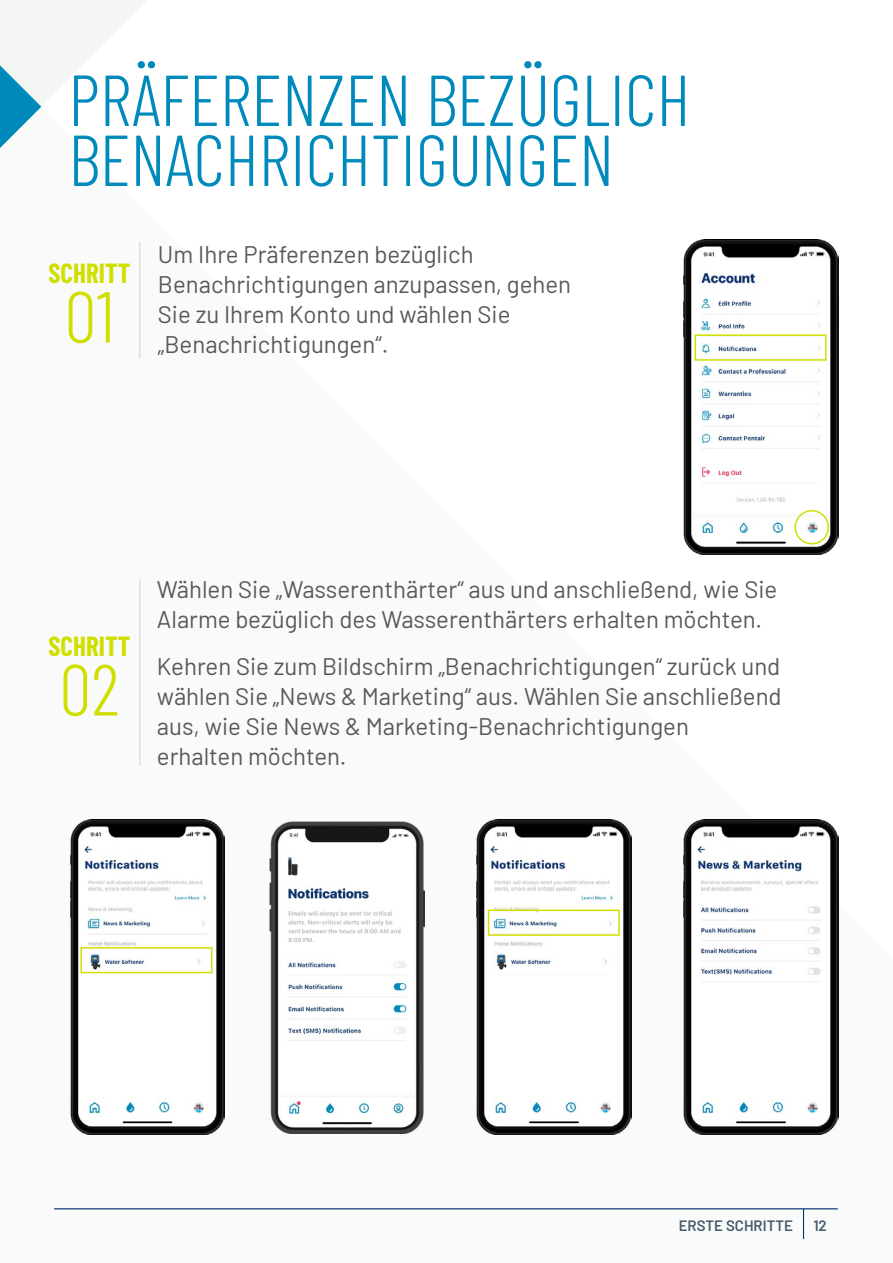
<style>
.page{position:relative;width:893px;height:1263px;background:#fff}
.page>*{position:absolute;margin:0;border:0;box-sizing:border-box;transform-origin:0 0}
.t1{font:300 72px/60px "Barlow Condensed";color:#008abc}
.t2{font:300 72px "Barlow Condensed";color:#d0df00}
.t3{font:700 27px "Barlow Condensed";color:#d0df00}
.t4{font:24px/30px "Barlow";color:#58595b}
.t5{font:600 15px "Barlow";color:#475c6d}
</style>
<div class="page">
<svg style="left:0;top:0;width:147px;height:148px"></svg>
<hr style="left:54px;top:1208px;width:784px;height:1px;background:#0c3471">
<hr style="left:803px;top:1209px;width:1px;height:30px;background:#0c3471">
<img style="left:269px;top:821px;width:155px;height:312px">
<img style="left:683px;top:239px;width:155px;height:315px">
<div style="left:794px;top:510px;width:35px;height:34px;border:2px solid #d0df00;border-radius:50%"></div>
<div style="left:695px;top:334px;width:132px;height:27px;border:2px solid #d0df00"></div>
<img style="left:683px;top:819px;width:155px;height:315px">
<img style="left:476px;top:819px;width:155px;height:315px">
<div style="left:488px;top:909px;width:132px;height:27px;border:2px solid #d0df00"></div>
<img style="left:70px;top:819px;width:155px;height:315px">
<div style="left:80px;top:947px;width:132px;height:26px;border:2px solid #d0df00"></div>
<hr style="left:139px;top:579px;width:1px;height:186px;background:#dedede">
<hr style="left:139px;top:242px;width:1px;height:116px;background:#dedede">
<h1 class="t1" style="left:68px;top:65px;width:623px">PRÄFERENZEN BEZÜGLICH<br>BENACHRICHTIGUNGEN</h1>
<p class="t3" style="left:49px;top:254px;width:83px">SCHRITT</p>
<h1 class="t2" style="left:65px;top:265px;width:51px">01</h1>
<p class="t4" style="left:158px;top:238px;width:415px">Um Ihre Präferenzen bezüglich<br>Benachrichtigungen anzupassen, gehen<br>Sie zu Ihrem Konto und wählen Sie „Benachrichtigungen“.</p>
<p class="t3" style="left:49px;top:627px;width:83px">SCHRITT</p>
<h1 class="t2" style="left:59px;top:638px;width:62px">02</h1>
<p class="t4" style="left:157px;top:573px;width:622px">Wählen Sie „Wasserenthärter“ aus und anschließend, wie Sie<br>Alarme bezüglich des Wasserenthärters erhalten möchten.</p>
<p class="t4" style="left:157px;top:650px;width:626px">Kehren Sie zum Bildschirm „Benachrichtigungen“ zurück und wählen Sie „News &amp; Marketing“ aus. Wählen Sie anschließend aus, wie Sie News &amp; Marketing-Benachrichtigungen<br>erhalten möchten.</p>
<p class="t5" style="left:679px;top:1214px;width:116px">ERSTE SCHRITTE</p>
<p class="t5" style="left:813px;top:1214px;width:15px">12</p>
</div>
